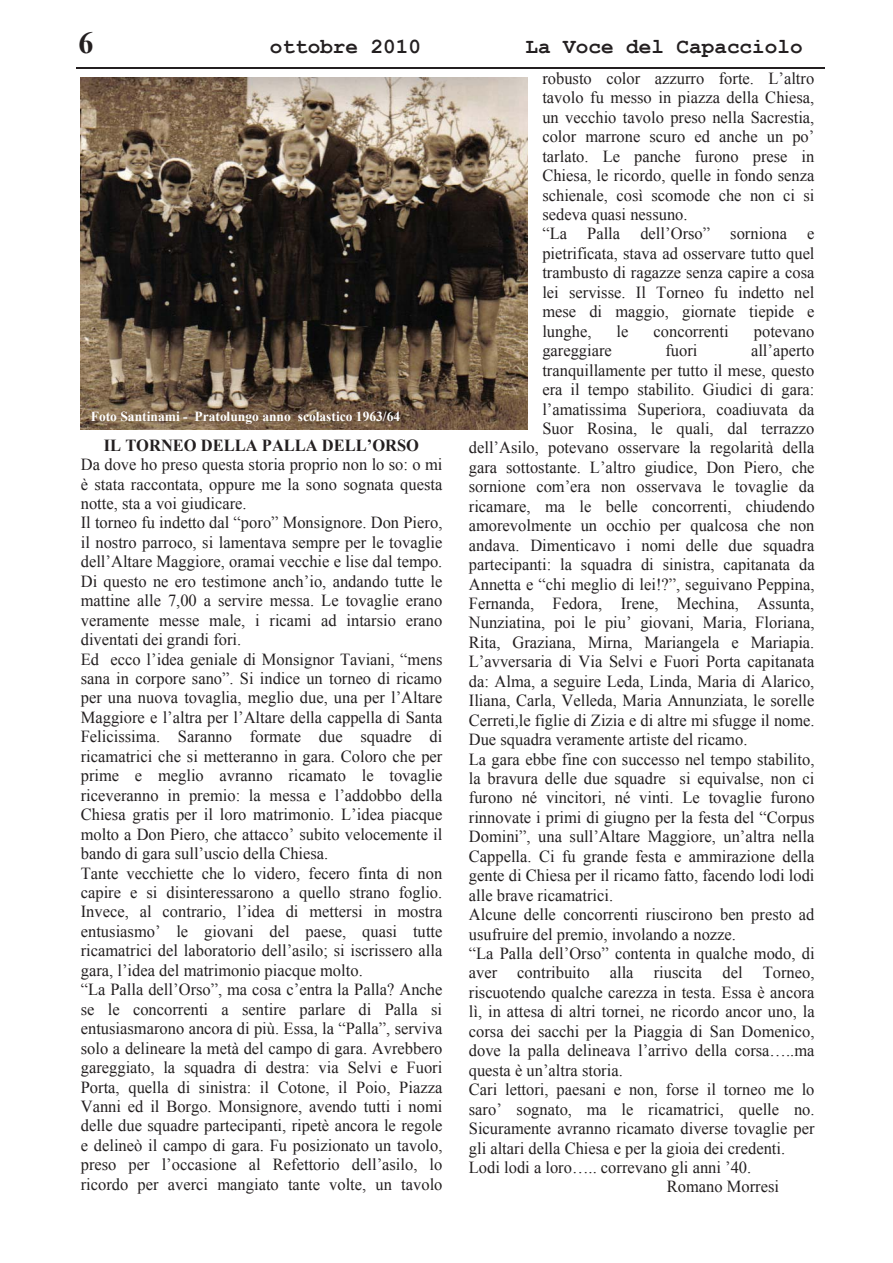
<style>
.page{position:relative;width:893px;height:1263px;background:#fff}
.page>*{position:absolute;margin:0;border:0;box-sizing:border-box;transform-origin:0 0}
.t1{font:700 30.75px "Times New Roman";color:#231f20}
.t2{font:700 21.45px "Courier New";color:#231f20}
.t3{font:16.95px/19.5px "Times New Roman";color:#231f20}
.t4{font:700 16.95px "Times New Roman";color:#231f20}
.t5{font:700 13.8px "Times New Roman";color:#fff}
</style>
<div class="page">
<hr style="left:76px;top:67px;width:749px;height:1px;background:#231f20">
<img style="left:81px;top:77px;width:446px;height:352px">
<h1 class="t1" style="left:79px;top:25px;width:16px">6</h1>
<p class="t2" style="left:270px;top:35px;width:153px">ottobre 2010</p>
<p class="t2" style="left:525px;top:35px;width:279px">La Voce del Capacciolo</p>
<p class="t5" style="left:91px;top:409px;width:311px">Foto Santinami - Pratolungo anno scolastico 1963/64</p>
<p class="t4" style="left:104px;top:436px;width:317px">IL TORNEO DELLA PALLA DELL’ORSO</p>
<p class="t3" style="left:81px;top:455px;width:363px">Da dove ho preso questa storia proprio non lo so: o mi è stata raccontata, oppure me la sono sognata questa notte, sta a voi giudicare.<br>Il torneo fu indetto dal “poro” Monsignore. Don Piero, il nostro parroco, si lamentava sempre per le tovaglie dell’Altare Maggiore, oramai vecchie e lise dal tempo.<br>Di questo ne ero testimone anch’io, andando tutte le mattine alle 7,00 a servire messa. Le tovaglie erano veramente messe male, i ricami ad intarsio erano diventati dei grandi fori.<br>Ed ecco l’idea geniale di Monsignor Taviani, “mens sana in corpore sano”. Si indice un torneo di ricamo per una nuova tovaglia, meglio due, una per l’Altare Maggiore e l’altra per l’Altare della cappella di Santa Felicissima. Saranno formate due squadre di ricamatrici che si metteranno in gara. Coloro che per prime e meglio avranno ricamato le tovaglie riceveranno in premio: la messa e l’addobbo della Chiesa gratis per il loro matrimonio. L’idea piacque molto a Don Piero, che attacco’ subito velocemente il bando di gara sull’uscio della Chiesa.<br>Tante vecchiette che lo videro, fecero finta di non capire e si disinteressarono a quello strano foglio.<br>Invece, al contrario, l’idea di mettersi in mostra entusiasmo’ le giovani del paese, quasi tutte ricamatrici del laboratorio dell’asilo; si iscrissero alla gara, l’idea del matrimonio piacque molto.<br>“La Palla dell’Orso”, ma cosa c’entra la Palla? Anche se le concorrenti a sentire parlare di Palla si entusiasmarono ancora di più. Essa, la “Palla”, serviva solo a delineare la metà del campo di gara. Avrebbero gareggiato, la squadra di destra: via Selvi e Fuori Porta, quella di sinistra: il Cotone, il Poio, Piazza Vanni ed il Borgo. Monsignore, avendo tutti i nomi delle due squadre partecipanti, ripetè ancora le regole e delineò il campo di gara. Fu posizionato un tavolo, preso per l’occasione al Refettorio dell’asilo, lo ricordo per averci mangiato tante volte, un tavolo</p>
<p class="t3" style="left:542px;top:68px;width:274px">robusto color azzurro forte. L’altro tavolo fu messo in piazza della Chiesa, un vecchio tavolo preso nella Sacrestia, color marrone scuro ed anche un po’ tarlato. Le panche furono prese in Chiesa, le ricordo, quelle in fondo senza schienale, così scomode che non ci si sedeva quasi nessuno.<br>“La Palla dell’Orso” sorniona e pietrificata, stava ad osservare tutto quel trambusto di ragazze senza capire a cosa lei servisse. Il Torneo fu indetto nel mese di maggio, giornate tiepide e lunghe,</p>
<p class="t3" style="left:616px;top:321px;width:13px">le</p>
<p class="t3" style="left:653px;top:321px;width:77px">concorrenti</p>
<p class="t3" style="left:754px;top:321px;width:62px">potevano</p>
<p class="t3" style="left:542px;top:341px;width:71px">gareggiare</p>
<p class="t3" style="left:665px;top:341px;width:34px">fuori</p>
<p class="t3" style="left:751px;top:341px;width:65px">all’aperto</p>
<p class="t3" style="left:542px;top:360px;width:273px">tranquillamente per tutto il mese, questo</p>
<p class="t3" style="left:542px;top:380px;width:274px">era il tempo stabilito. Giudici di gara:</p>
<p class="t3" style="left:542px;top:399px;width:273px">l’amatissima Superiora, coadiuvata da</p>
<p class="t3" style="left:542px;top:418px;width:274px">Suor Rosina, le quali, dal terrazzo</p>
<p class="t3" style="left:469px;top:438px;width:347px">dell’Asilo, potevano osservare la regolarità della</p>
<p class="t3" style="left:469px;top:457px;width:347px">gara sottostante. L’altro giudice, Don Piero, che</p>
<p class="t3" style="left:469px;top:477px;width:347px">sornione com’era non osservava le tovaglie da</p>
<p class="t3" style="left:469px;top:496px;width:347px">ricamare, ma le belle concorrenti, chiudendo</p>
<p class="t3" style="left:469px;top:516px;width:347px">amorevolmente un occhio per qualcosa che non</p>
<p class="t3" style="left:469px;top:535px;width:347px">andava. Dimenticavo i nomi delle due squadra</p>
<p class="t3" style="left:469px;top:555px;width:347px">partecipanti: la squadra di sinistra, capitanata da</p>
<p class="t3" style="left:469px;top:574px;width:347px">Annetta e “chi meglio di lei!?”, seguivano Peppina,</p>
<p class="t3" style="left:469px;top:594px;width:347px">Fernanda, Fedora, Irene, Mechina, Assunta,</p>
<p class="t3" style="left:469px;top:613px;width:347px">Nunziatina, poi le piu’ giovani, Maria, Floriana,</p>
<p class="t3" style="left:469px;top:632px;width:347px">Rita, Graziana, Mirna, Mariangela e Mariapia.</p>
<p class="t3" style="left:469px;top:652px;width:347px">L’avversaria di Via Selvi e Fuori Porta capitanata</p>
<p class="t3" style="left:469px;top:671px;width:347px">da: Alma, a seguire Leda, Linda, Maria di Alarico,</p>
<p class="t3" style="left:469px;top:691px;width:347px">Iliana, Carla, Velleda, Maria Annunziata, le sorelle</p>
<p class="t3" style="left:469px;top:710px;width:347px">Cerreti,le figlie di Zizia e di altre mi sfugge il nome.</p>
<p class="t3" style="left:469px;top:730px;width:280px">Due squadra veramente artiste del ricamo.</p>
<p class="t3" style="left:469px;top:749px;width:347px">La gara ebbe fine con successo nel tempo stabilito,</p>
<p class="t3" style="left:469px;top:769px;width:347px">la bravura delle due squadre si equivalse, non ci</p>
<p class="t3" style="left:469px;top:788px;width:347px">furono né vincitori, né vinti. Le tovaglie furono</p>
<p class="t3" style="left:469px;top:807px;width:347px">rinnovate i primi di giugno per la festa del “Corpus</p>
<p class="t3" style="left:469px;top:827px;width:347px">Domini”, una sull’Altare Maggiore, un’altra nella</p>
<p class="t3" style="left:469px;top:846px;width:347px">Cappella. Ci fu grande festa e ammirazione della</p>
<p class="t3" style="left:469px;top:866px;width:347px">gente di Chiesa per il ricamo fatto, facendo lodi lodi</p>
<p class="t3" style="left:469px;top:885px;width:146px">alle brave ricamatrici.</p>
<p class="t3" style="left:469px;top:905px;width:347px">Alcune delle concorrenti riuscirono ben presto ad</p>
<p class="t3" style="left:469px;top:924px;width:269px">usufruire del premio, involando a nozze.</p>
<p class="t3" style="left:469px;top:944px;width:347px">“La Palla dell’Orso” contenta in qualche modo, di</p>
<p class="t3" style="left:469px;top:963px;width:347px">aver contribuito alla riuscita del Torneo,</p>
<p class="t3" style="left:469px;top:982px;width:347px">riscuotendo qualche carezza in testa. Essa è ancora</p>
<p class="t3" style="left:469px;top:1002px;width:347px">lì, in attesa di altri tornei, ne ricordo ancor uno, la</p>
<p class="t3" style="left:469px;top:1021px;width:347px">corsa dei sacchi per la Piaggia di San Domenico,</p>
<p class="t3" style="left:469px;top:1041px;width:347px">dove la palla delineava l’arrivo della corsa…..ma</p>
<p class="t3" style="left:469px;top:1060px;width:155px">questa è un’altra storia.</p>
<p class="t3" style="left:469px;top:1080px;width:347px">Cari lettori, paesani e non, forse il torneo me lo</p>
<p class="t3" style="left:469px;top:1099px;width:347px">saro’ sognato, ma le ricamatrici, quelle no.</p>
<p class="t3" style="left:469px;top:1119px;width:347px">Sicuramente avranno ricamato diverse tovaglie per</p>
<p class="t3" style="left:469px;top:1138px;width:318px">gli altari della Chiesa e per la gioia dei credenti.</p>
<p class="t3" style="left:469px;top:1157px;width:284px">Lodi lodi a loro….. correvano gli anni ’40.</p>
<p class="t3" style="left:667px;top:1177px;width:114px">Romano Morresi</p>
</div>
